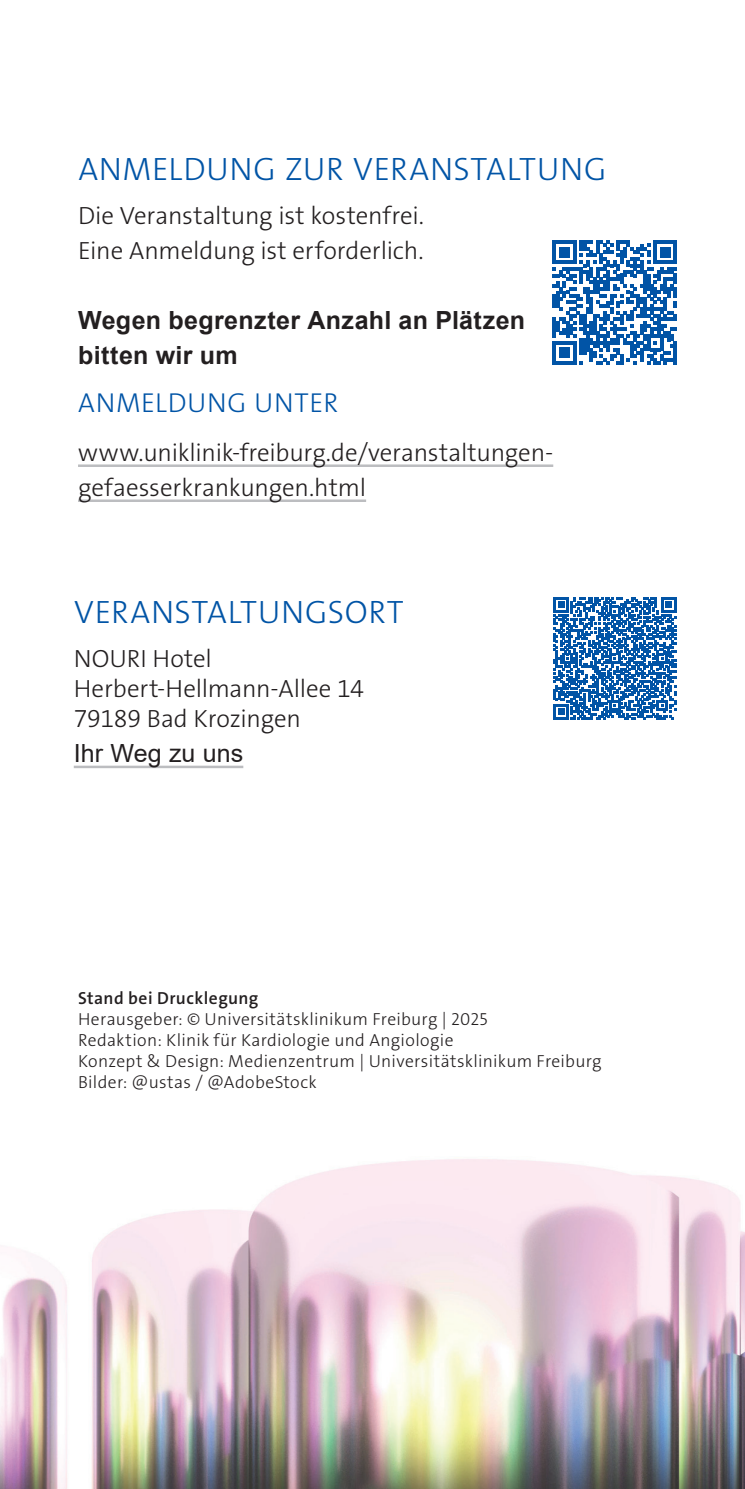
<style>
.page{position:relative;width:745px;height:1489px;background:#fff}
.page>*{position:absolute;margin:0;border:0;box-sizing:border-box;transform-origin:0 0}
.t1{font:300 32.5px "The Sans Os F";letter-spacing:.02em;color:#0154a6}
.t2{font:300 27.5px "The Sans Os F";letter-spacing:.02em;color:#0154a6}
.t3{font:300 25px/35px "The Sans Os F";letter-spacing:-.005em;color:#231f20}
.t4{font:700 25px/35px "Arial";letter-spacing:.015em;color:#231f20}
.t5{font:25px "Arial";letter-spacing:.005em;color:#231f20}
.t6{font:300 17.5px/21px "The Sans Os F";letter-spacing:.02em;color:#231f20}
.t7{font:600 17.5px "The Sans Os F";letter-spacing:.025em;color:#231f20}
</style>
<div class="page">
<img style="left:0;top:1159px;width:744px;height:329px">
<hr style="left:78px;top:464px;width:475px;height:3px;background:#bcbdc0">
<hr style="left:78px;top:499px;width:288px;height:3px;background:#bcbdc0">
<svg style="left:552px;top:240px;width:124px;height:124px"></svg>
<hr style="left:673px;top:341px;width:3px;height:23px;background:#0154a6">
<hr style="left:74px;top:765px;width:169px;height:3px;background:#bcbdc0">
<svg style="left:553px;top:597px;width:122px;height:122px"></svg>
<h1 class="t1" style="left:78px;top:148px;width:529px">ANMELDUNG ZUR VERANSTALTUNG</h1>
<p class="t3" style="left:78px;top:198px;width:347px">Die Veranstaltung ist kostenfrei.<br>Eine Anmeldung ist erforderlich.</p>
<p class="t4" style="left:78px;top:303px;width:448px">Wegen begrenzter Anzahl an Plätzen bitten wir um</p>
<p class="t2" style="left:78px;top:384px;width:261px">ANMELDUNG UNTER</p>
<p class="t3" style="left:78px;top:435px;width:476px">www.uniklinik-freiburg.de/veranstaltungen&shy;gefaesserkrankungen.html</p>
<h1 class="t1" style="left:74px;top:590px;width:331px">VERANSTALTUNGSORT</h1>
<p class="t3" style="left:74px;top:643px;width:291px;line-height:30px">NOURI Hotel<br>Herbert-Hellmann-Allee 14<br>79189 Bad Krozingen</p>
<p class="t5" style="left:74px;top:736px;width:171px">Ihr Weg zu uns</p>
<p class="t7" style="left:78px;top:987px;width:182px">Stand bei Drucklegung</p>
<p class="t6" style="left:78px;top:1009px;width:525px">Herausgeber: © Universitätsklinikum Freiburg | 2025<br>Redaktion: Klinik für Kardiologie und Angiologie<br>Konzept &amp; Design: Medienzentrum | Universitätsklinikum Freiburg Bilder: @ustas / @AdobeStock</p>
</div>
